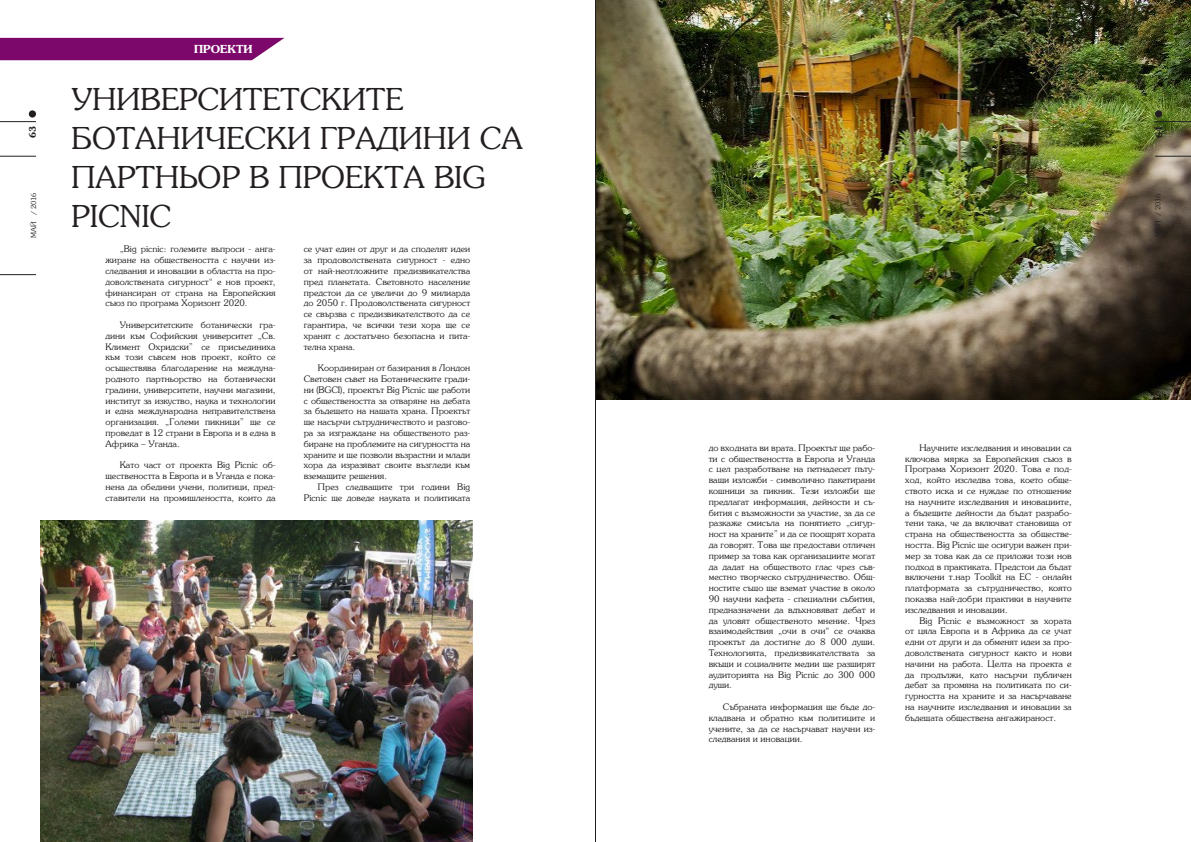
<style>
.page{position:relative;width:1191px;height:842px;background:#fff}
.page>*{position:absolute;margin:0;border:0;box-sizing:border-box;transform-origin:0 0}
.t1{font:30px/39px "AG Presquire";color:#231f20}
.t2{font:700 11px "AG Presquire";color:#fff}
.t3{font:9px/10.8px "AG Presquire";color:#231f20;text-align:justify}
.t4{font:700 9px "AG Presquire";color:#231f20}
.t5{font:7px "AG Presquire";color:#231f20}
</style>
<div class="page">
<img style="left:596px;top:0;width:594px;height:399px">
<img style="left:41px;top:520px;width:431px;height:322px">
<div style="left:0;top:38px;width:284px;height:22px;background:#7b086a"></div>
<hr style="left:595px;top:0;width:1px;height:842px;background:#231f20">
<hr style="left:0;top:156px;width:36px;height:1px;background:#231f20">
<hr style="left:1155px;top:156px;width:36px;height:1px;background:#231f20">
<hr style="left:0;top:121px;width:36px;height:1px;background:#231f20">
<hr style="left:1155px;top:121px;width:36px;height:1px;background:#231f20">
<hr style="left:0;top:274px;width:36px;height:1px;background:#231f20">
<hr style="left:1155px;top:274px;width:36px;height:1px;background:#231f20">
<div style="left:29px;top:110px;width:7px;height:8px;background:#231f20;border-radius:50%"></div>
<div style="left:1155px;top:110px;width:7px;height:8px;background:#231f20;border-radius:50%"></div>
<p class="t2" style="left:194px;top:43px;width:60px">ПРОЕКТИ</p>
<h1 class="t1" style="left:72px;top:80px;width:453px">УНИВЕРСИТЕТСКИТЕ<br>БОТАНИЧЕСКИ ГРАДИНИ СА<br>ПАРТНЬОР В ПРОЕКТА BIG<br>PICNIC</h1>
<p class="t3" style="left:304px;top:244px;width:168px">се учат един от друг и да споделят идеи за продоволствената сигурност - едно от най-неотложните предизвикателства пред планетата. Световното население предстои да се увеличи до 9 милиарда до 2050 г. Продоволствената сигурност се свързва с предизвикателството да се гарантира, че всички тези хора ще се хранят с достатъчно безопасна и пита&shy;телна храна.</p>
<p class="t3" style="left:304px;top:363px;width:168px;text-indent:14px">Координиран от базирания в Лондон Световен съвет на Ботаническите гради&shy;ни (BGCI), проектът Big Picnic ще работи с обществеността за отваряне на дебата за бъдещето на нашата храна. Проектът ще насърчи сътрудничеството и разгово&shy;ра за изграждане на общественото раз&shy;биране на проблемите на сигурността на храните и ще позволи възрастни и млади хора да изразяват своите възгледи към вземащите решения.</p>
<p class="t3" style="left:304px;top:481px;width:168px;text-align:right">През следващите три години Big<br>Picnic ще доведе науката и политиката</p>
<p class="t4" style="left:27px;top:138px;width:14px;rotate:-90deg">63</p>
<p class="t4" style="left:1153px;top:138px;width:14px;rotate:-90deg">64</p>
<p class="t5" style="left:30px;top:238px;width:47px;rotate:-90deg">МАЙ / 2016</p>
<p class="t5" style="left:1154px;top:237px;width:45px;rotate:-90deg">МАЙ / 2016</p>
<p class="t3" style="left:105px;top:244px;width:172px;text-indent:14px">„Big picnic: големите въпроси - анга&shy;жиране на обществеността с научни из&shy;следвания и иновации в областта на про&shy;доволствената сигурност“ е нов проект, финансиран от страна на Европейския съюз по програма Хоризонт 2020.</p>
<p class="t3" style="left:105px;top:319px;width:172px;text-indent:14px">Университетските ботанически гра&shy;дини към Софийския университет „Св.<br>Климент Охридски” се присъединиха към този съвсем нов проект, който се осъществява благодарение на междуна&shy;родното партньорство на ботанически градини, университети, научни магазини, институт за изкуство, наука и технологии и една международна неправителствена организация. „Големи пикници” ще се проведат в 12 страни в Европа и в една в Африка – Уганда.</p>
<p class="t3" style="left:105px;top:460px;width:172px;text-indent:14px">Като част от проекта Big Picnic об&shy;ществеността в Европа и в Уганда е пока&shy;нена да обедини учени, политици, пред&shy;ставители на промишлеността, които да</p>
<p class="t3" style="left:708px;top:442px;width:168px">до входната ви врата. Проектът ще рабо&shy;ти с обществеността в Европа и Уганда с цел разработване на петнадесет пъту&shy;ващи изложби - символично пакетирани кошници за пикник. Тези изложби ще предлагат информация, дейности и съ&shy;бития с възможности за участие, за да се разкаже смисъла на понятието „сигур&shy;ност на храните” и да се поощрят хората да говорят. Това ще предостави отличен пример за това как организациите могат да дадат на обществото глас чрез съв&shy;местно творческо сътрудничество. Общ&shy;ностите също ще вземат участие в около 90 научни кафета - специални събития, предназначени да вдъхновяват дебат и да уловят общественото мнение. Чрез взаимодействия „очи в очи“ се очаква проектът да достигне до 8 000 души.<br>Технологията, предизвикателствата за вкъщи и социалните медии ще разширят аудиторията на Big Picnic до 300 000 души.</p>
<p class="t3" style="left:708px;top:701px;width:168px;text-indent:14px">Събраната информация ще бъде до&shy;кладвана и обратно към политиците и учените, за да се насърчават научни из&shy;следвания и иновации.</p>
<p class="t3" style="left:905px;top:442px;width:168px;text-indent:14px">Научните изследвания и иновации са ключова мярка за Европейския съюз в Програма Хоризонт 2020. Това е под&shy;ход, който изследва това, което обще&shy;ството иска и се нуждае по отношение на научните изследвания и иновациите, а бъдещите дейности да бъдат разрабо&shy;тени така, че да включват становища от страна на обществеността за обществе&shy;ността. Big Picnic ще осигури важен при&shy;мер за това как да се приложи този нов подход в практиката. Предстои да бъдат включени т.нар Toolkit на ЕС - онлайн платформата за сътрудничество, която показва най-добри практики в научните изследвания и иновации.</p>
<p class="t3" style="left:905px;top:615px;width:168px;text-indent:14px">Big Picnic е възможност за хората от цяла Европа и в Африка да се учат едни от други и да обменят идеи за про&shy;доволствената сигурност както и нови начини на работа. Целта на проекта е да продължи, като насърчи публичен дебат за промяна на политиката по си&shy;гурността на храните и за насърчаване на научните изследвания и иновации за бъдещата обществена ангажираност.</p>
</div>
